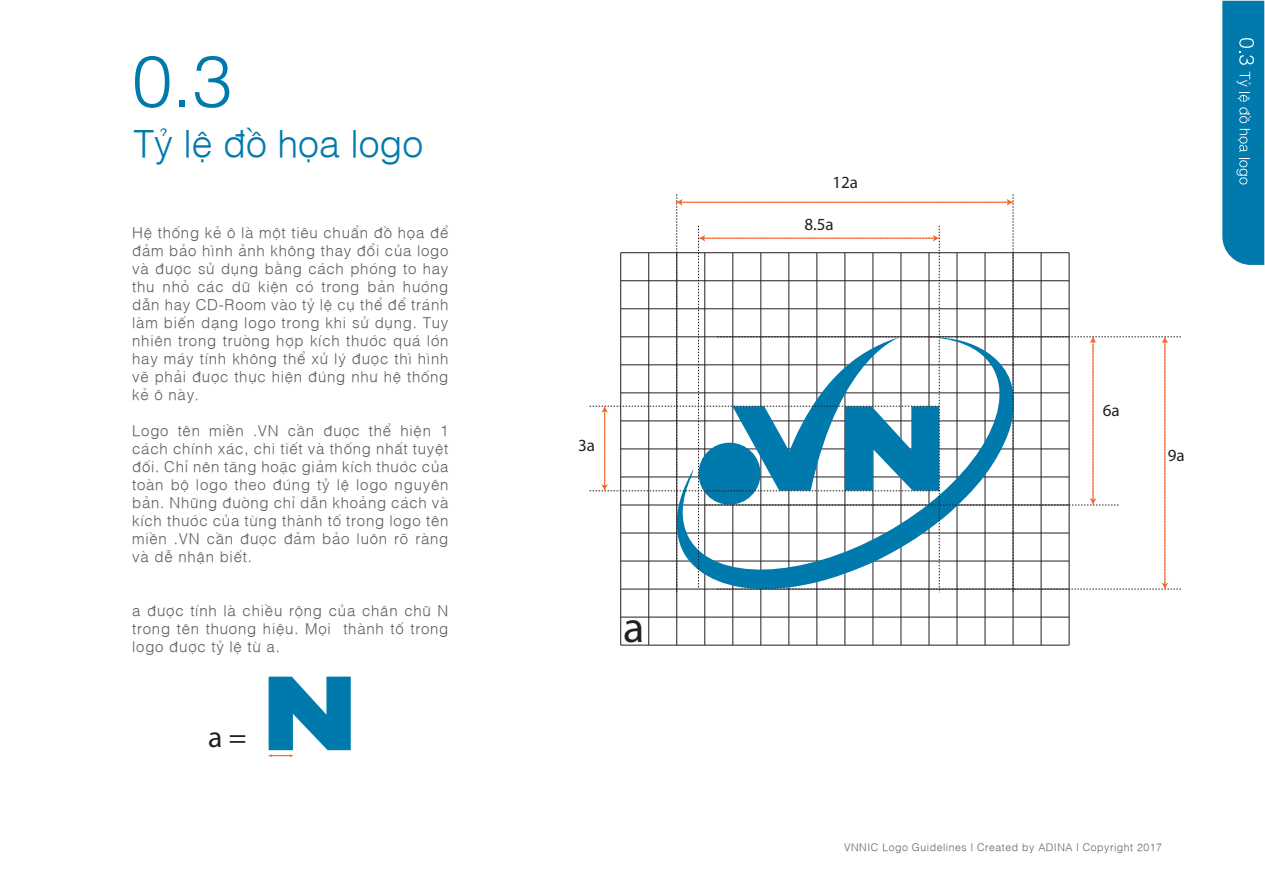
<style>
.page{position:relative;width:1265px;height:895px;background:#fff}
.page>*{position:absolute;margin:0;border:0;box-sizing:border-box;transform-origin:0 0}
.t1{font:300 72.15px "SFU Helvetica";color:#007aac}
.t2{font:44.1px "Myriad Pro";color:#231f20}
.t3{font:300 37.5px "SFU Helvetica";color:#007aac}
.t4{font:29.7px "Myriad Pro";color:#231f20}
.t5{font:17.1px "Myriad Pro";color:#231f20}
.t6{font:300 15px/18px "SFU Helvetica";letter-spacing:.05em;color:#5d5e5e;text-align:justify}
.t7{font:300 10.5px "SFU Helvetica";letter-spacing:.05em;color:#636466}
</style>
<div class="page">
<svg style="left:1222px;top:1px;width:42px;height:264px;background:#1182b1"></svg>
<hr style="left:620px;top:253px;width:1px;height:392px;background:#231f20">
<hr style="left:620px;top:644px;width:449px;height:1px;background:#231f20">
<hr style="left:620px;top:616px;width:449px;height:1px;background:#231f20">
<hr style="left:648px;top:253px;width:1px;height:392px;background:#231f20">
<hr style="left:676px;top:253px;width:1px;height:392px;background:#231f20">
<hr style="left:704px;top:253px;width:1px;height:392px;background:#231f20">
<hr style="left:732px;top:253px;width:1px;height:392px;background:#231f20">
<hr style="left:760px;top:253px;width:1px;height:392px;background:#231f20">
<hr style="left:788px;top:253px;width:1px;height:392px;background:#231f20">
<hr style="left:816px;top:253px;width:1px;height:392px;background:#231f20">
<hr style="left:844px;top:253px;width:1px;height:392px;background:#231f20">
<hr style="left:872px;top:253px;width:1px;height:392px;background:#231f20">
<hr style="left:900px;top:253px;width:1px;height:392px;background:#231f20">
<hr style="left:928px;top:253px;width:1px;height:392px;background:#231f20">
<hr style="left:956px;top:253px;width:1px;height:392px;background:#231f20">
<hr style="left:984px;top:253px;width:1px;height:392px;background:#231f20">
<hr style="left:1012px;top:253px;width:1px;height:392px;background:#231f20">
<hr style="left:1040px;top:253px;width:1px;height:392px;background:#231f20">
<hr style="left:1068px;top:253px;width:1px;height:392px;background:#231f20">
<svg style="left:589px;top:194px;width:591px;height:398px"></svg>
<svg style="left:268px;top:676px;width:83px;height:81px"></svg>
<h1 class="t1" style="left:132px;top:26px;width:102px">0.3</h1>
<h3 class="t3" style="left:133px;top:115px;width:291px">Tỷ lệ đồ họa logo</h3>
<p class="t6" style="left:132px;top:222px;width:318px">Hệ thống kẻ ô là một tiêu chuẩn đồ họa để đảm bảo hình ảnh không thay đổi của logo và được sử dụng bằng cách phóng to hay thu nhỏ các dữ kiện có trong bản hướng dẫn hay CD-Room vào tỷ lệ cụ thể để tránh làm biến dạng logo trong khi sử dụng. Tuy nhiên trong trường hợp kích thước quá lớn hay máy tính không thể xử lý được thì hình vẽ phải được thực hiện đúng như hệ thống kẻ ô này.</p>
<p class="t6" style="left:132px;top:420px;width:318px">Logo tên miền .VN cần được thể hiện 1 cách chính xác, chi tiết và thống nhất tuyệt đối. Chỉ nên tăng hoặc giảm kích thước của toàn bộ logo theo đúng tỷ lệ logo nguyên bản. Những đường chỉ dẫn khoảng cách và kích thước của từng thành tố trong logo tên miền .VN cần được đảm bảo luôn rõ ràng và dễ nhận biết.</p>
<p class="t6" style="left:132px;top:600px;width:318px">a được tính là chiều rộng của chân chữ N trong tên thương hiệu. Mọi thành tố trong logo được tỷ lệ từ a.</p>
<h3 class="t4" style="left:208px;top:718px;width:40px">a =</h3>
<p class="t5" style="left:578px;top:435px;width:18px">3a</p>
<h2 class="t2" style="left:623px;top:600px;width:23px">a</h2>
<p class="t5" style="left:832px;top:172px;width:27px">12a</p>
<p class="t5" style="left:804px;top:213px;width:31px">8.5a</p>
<p class="t5" style="left:1102px;top:399px;width:18px">6a</p>
<p class="t5" style="left:1167px;top:444px;width:18px">9a</p>
<p class="t7" style="left:844px;top:839px;width:319px">VNNIC Logo Guidelines | Created by ADINA | Copyright 2017</p>
</div>
